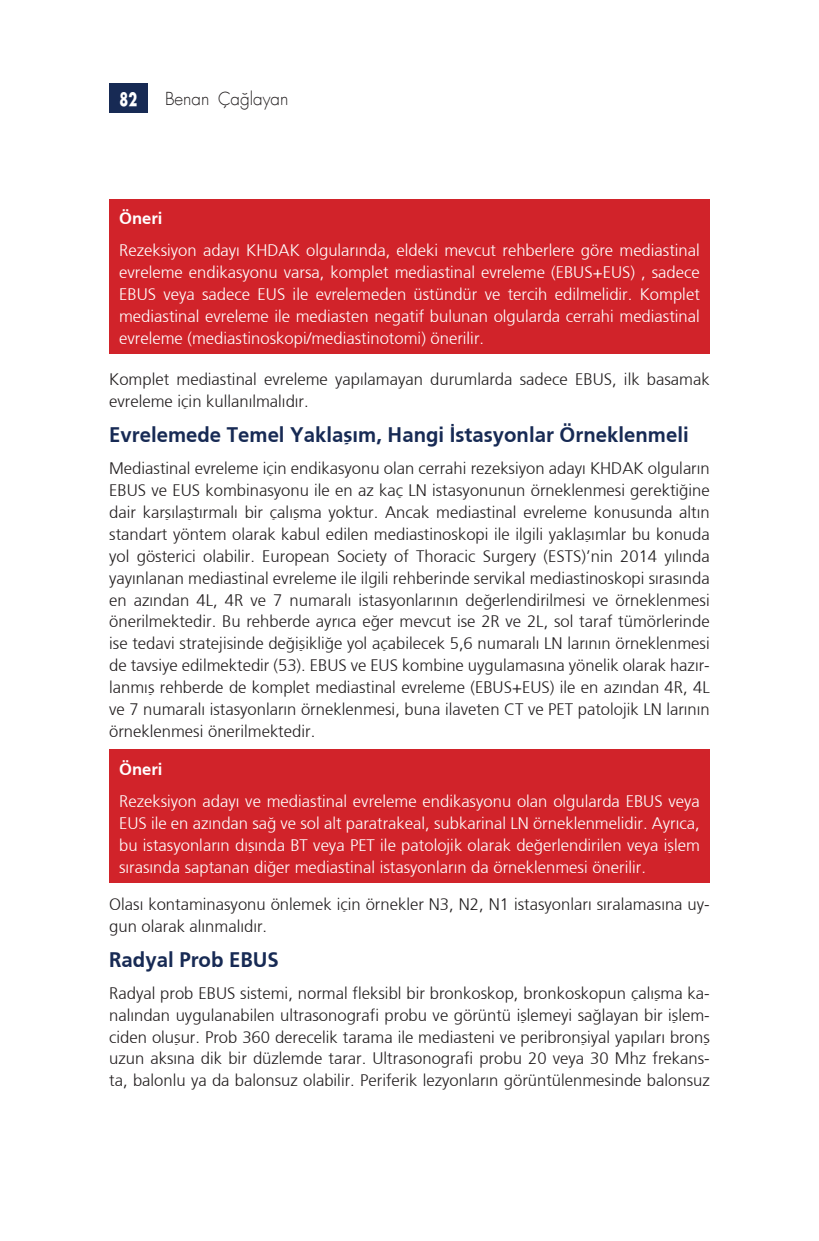
<style>
.page{position:relative;width:819px;height:1241px;background:#fff}
.page>*{position:absolute;margin:0;border:0;box-sizing:border-box;transform-origin:0 0}
.t1{font:700 21px "Frutiger";color:#172a54}
.t2{font:700 17.85px "Futura";color:#fff;scale:.72 1}
.t3{font:300 17.5px "Futura";color:#231f20}
.t4{font:300 16.62px/21.9px "Frutiger";color:#231f20}
.t5{font:300 16.62px/21.9px "Frutiger";color:#fff}
.s1{font-weight:700}
</style>
<div class="page">
<div style="left:109px;top:83px;width:39px;height:30px;background:#172a54"></div>
<div style="left:109px;top:198px;width:600px;height:155px;background:#d1232a"></div>
<div style="left:109px;top:749px;width:600px;height:133px;background:#d1232a"></div>
<p class="t2" style="left:119px;top:86px;width:26px">82</p>
<p class="t3" style="left:165px;top:87px;width:125px">Benan Çağlayan</p>
<p class="t5" style="left:119px;top:202px;width:582px;line-height:31.8px"><span class="s1">Öneri<br></span>Rezeksiyon adayı KHDAK olgularında, eldeki mevcut rehberlere göre mediastinal</p>
<p class="t5" style="left:119px;top:261px;width:582px;text-align:justify">evreleme endikasyonu varsa, komplet mediastinal evreleme (EBUS+EUS) , sadece EBUS veya sadece EUS ile evrelemeden üstündür ve tercih edilmelidir. Komplet mediastinal evreleme ile mediasten negatif bulunan olgularda cerrahi mediastinal evreleme (mediastinoskopi/mediastinotomi) önerilir.</p>
<p class="t4" style="left:109px;top:368px;width:602px">Komplet mediastinal evreleme yapılamayan durumlarda sadece EBUS, ilk basamak evreleme için kullanılmalıdır.</p>
<p class="t1" style="left:109px;top:422px;width:581px">Evrelemede Temel Yaklaşım, Hangi İstasyonlar Örneklenmeli</p>
<p class="t4" style="left:109px;top:457px;width:602px;text-align:justify">Mediastinal evreleme için endikasyonu olan cerrahi rezeksiyon adayı KHDAK olguların EBUS ve EUS kombinasyonu ile en az kaç LN istasyonunun örneklenmesi gerektiğine dair karşılaştırmalı bir çalışma yoktur. Ancak mediastinal evreleme konusunda altın standart yöntem olarak kabul edilen mediastinoskopi ile ilgili yaklaşımlar bu konuda yol gösterici olabilir. European Society of Thoracic Surgery (ESTS)’nin 2014 yılında yayınlanan mediastinal evreleme ile ilgili rehberinde servikal mediastinoskopi sırasında en azından 4L, 4R ve 7 numaralı istasyonlarının değerlendirilmesi ve örneklenmesi önerilmektedir. Bu rehberde ayrıca eğer mevcut ise 2R ve 2L, sol taraf tümörlerinde ise tedavi stratejisinde değişikliğe yol açabilecek 5,6 numaralı LN larının örneklenmesi de tavsiye edilmektedir (53). EBUS ve EUS kombine uygulamasına yönelik olarak hazır&shy;lanmış rehberde de komplet mediastinal evreleme (EBUS+EUS) ile en azından 4R, 4L ve 7 numaralı istasyonların örneklenmesi, buna ilaveten CT ve PET patolojik LN larının örneklenmesi önerilmektedir.</p>
<p class="t5" style="left:119px;top:753px;width:582px;line-height:31.8px"><span class="s1">Öneri<br></span>Rezeksiyon adayı ve mediastinal evreleme endikasyonu olan olgularda EBUS veya</p>
<p class="t5" style="left:119px;top:812px;width:582px;text-align:justify">EUS ile en azından sağ ve sol alt paratrakeal, subkarinal LN örneklenmelidir. Ayrıca, bu istasyonların dışında BT veya PET ile patolojik olarak değerlendirilen veya işlem sırasında saptanan diğer mediastinal istasyonların da örneklenmesi önerilir.</p>
<p class="t4" style="left:109px;top:893px;width:602px">Olası kontaminasyonu önlemek için örnekler N3, N2, N1 istasyonları sıralamasına uy&shy;gun olarak alınmalıdır.</p>
<p class="t1" style="left:109px;top:946px;width:171px">Radyal Prob EBUS</p>
<p class="t4" style="left:109px;top:981px;width:602px;text-align:justify">Radyal prob EBUS sistemi, normal fleksibl bir bronkoskop, bronkoskopun çalışma ka&shy;nalından uygulanabilen ultrasonografi probu ve görüntü işlemeyi sağlayan bir işlem&shy;ciden oluşur. Prob 360 derecelik tarama ile mediasteni ve peribronşiyal yapıları bronş uzun aksına dik bir düzlemde tarar. Ultrasonografi probu 20 veya 30 Mhz frekans&shy;ta, balonlu ya da balonsuz olabilir. Periferik lezyonların görüntülenmesinde balonsuz</p>
</div>
